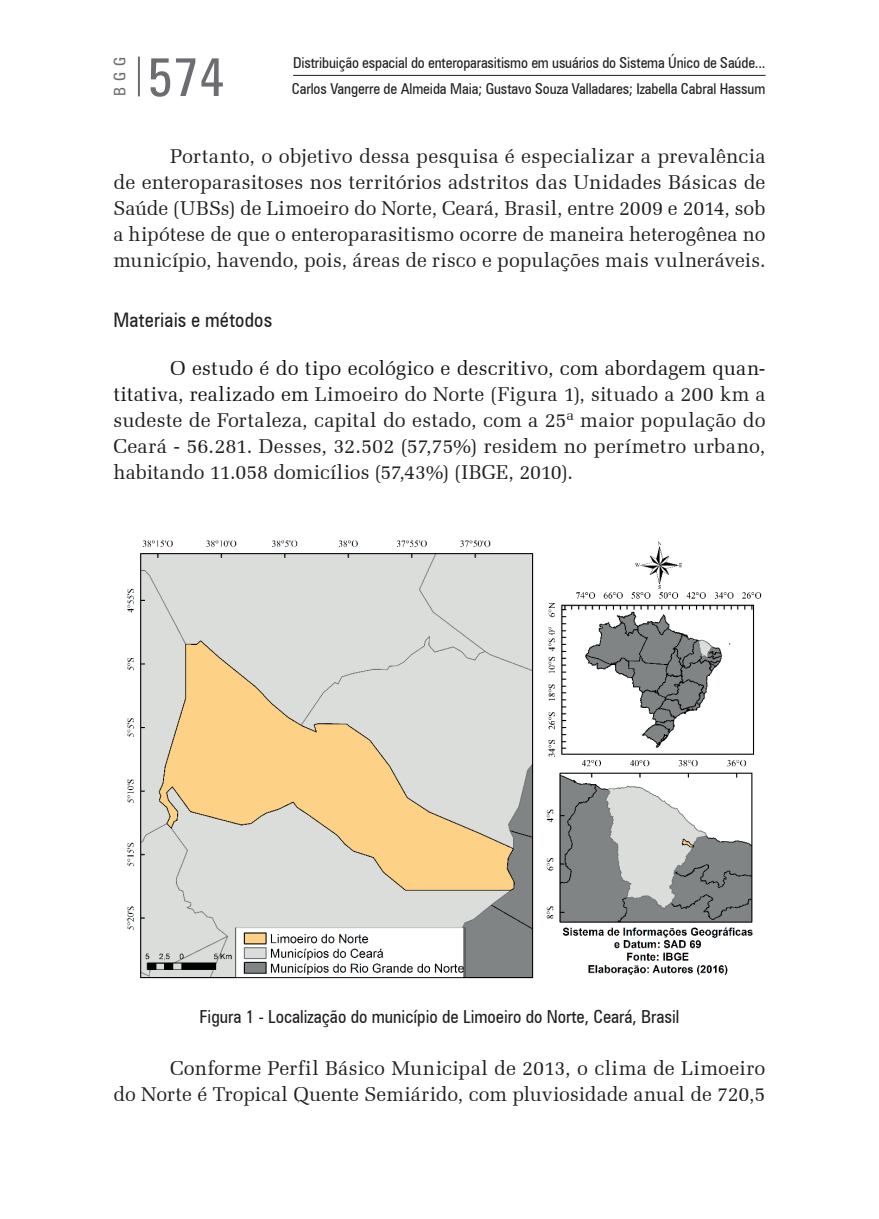
<style>
.page{position:relative;width:879px;height:1219px;background:#fff}
.page>*{position:absolute;margin:0;border:0;box-sizing:border-box;transform-origin:0 0}
.t1{font:condensed 54px "Zurich BT";color:#6c6d70}
.t2{font:20px/26px "Zapf Elliptical 711 BT";letter-spacing:.005em;color:#231f20;text-align:justify}
.t3{font:condensed 20px "Zurich BT";letter-spacing:.01em;color:#231f20}
.t4{font:condensed 18px "Zurich BT";color:#231f20}
.t5{font:condensed 16px "Zurich BT";color:#6c6d70}
.t6{font:condensed 15px/26px "Zurich BT";letter-spacing:-.01em;color:#231f20}
.s1{color:#171419}
</style>
<div class="page">
<hr style="left:138px;top:57px;width:2px;height:39px;background:#6c6d70">
<hr style="left:293px;top:75px;width:472px;height:1px;background:#231f20">
<img style="left:127px;top:540px;width:635px;height:439px">
<p class="t5" style="left:110px;top:96px;width:41px;rotate:-90deg">BGG</p>
<h1 class="t1" style="left:147px;top:44px;width:79px">574</h1>
<p class="t6" style="left:292px;top:50px;width:475px">Distribuição espacial do enteroparasitismo em usuários do Sistema Único de Saúde...<br>Carlos Vangerre de Almeida Maia; Gustavo Souza Valladares; Izabella Cabral Hassum</p>
<p class="t2" style="left:113px;top:143px;width:654px;text-indent:57px">Portanto, o objetivo dessa pesquisa é especializar a prevalência de enteroparasitoses nos territórios adstritos das Unidades Básicas de Saúde (UBSs) de Limoeiro do Norte, Ceará, Brasil, entre 2009 e 2014, sob a hipótese de que o enteroparasitismo ocorre de maneira heterogênea no município, havendo, pois, áreas de risco e populações mais vulneráveis.</p>
<p class="t3" style="left:113px;top:307px;width:160px">Materiais e métodos</p>
<p class="t2" style="left:113px;top:355px;width:654px;text-indent:57px"><span class="s1">O estudo é do tipo ecológico e descritivo, com abordagem quan&shy;titativa, realizado em</span> Limoeiro do Norte (Figura 1), situado a 200 km a sudeste de Fortaleza, capital do estado, com a 25ª maior população do Ceará - 56.281. Desses, 32.502 (57,75%) residem no perímetro urbano, habitando 11.058 domicílios (57,43%) (IBGE, 2010).</p>
<p class="t4" style="left:199px;top:1006px;width:481px">Figura 1 - Localização do município de Limoeiro do Norte, Ceará, Brasil</p>
<p class="t2" style="left:113px;top:1055px;width:653px;text-align:right">Conforme Perfil Básico Municipal de 2013, o clima de Limoeiro<br>do Norte é Tropical Quente Semiárido, com pluviosidade anual de 720,5</p>
</div>
